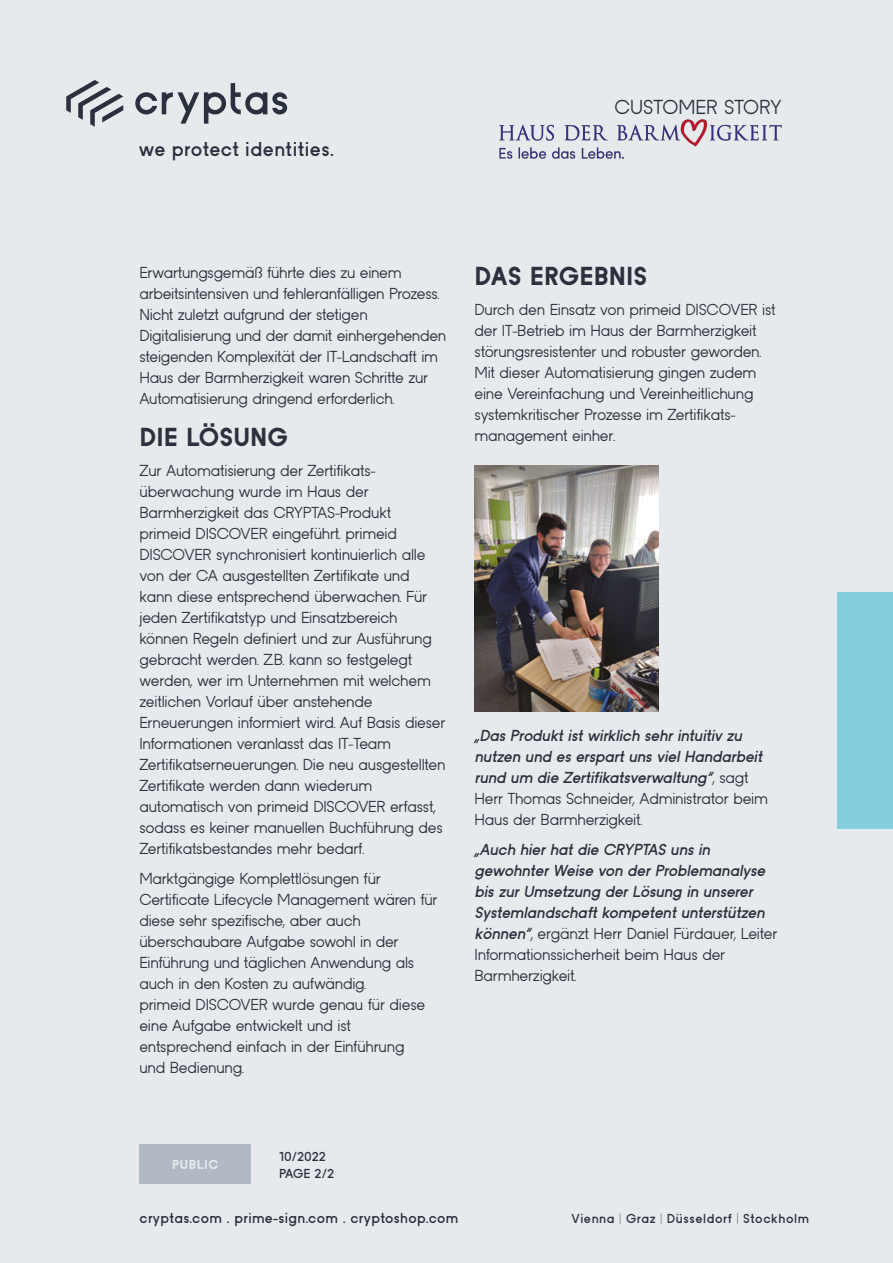
<style>
.page{position:relative;width:893px;height:1263px;background:#e7eaed}
.page>*{position:absolute;margin:0;border:0;box-sizing:border-box;transform-origin:0 0}
.t1{font:900 27px "Cryptas";color:#2c313d}
.t2{font:21px "Cryptas";color:#2b303e}
.t3{font:700 20.85px "Cryptas";letter-spacing:.02em;color:#2b303e}
.t4{font:16.5px/21px "Cryptas";letter-spacing:-.015em;color:#2c313d}
.t5{font:italic 700 16.5px/21px "Cryptas";letter-spacing:-.015em;color:#2c313d}
.t6{font:700 15px "Cryptas";letter-spacing:.02em;color:#2b303e}
.t7{font:700 13.5px "Cryptas";letter-spacing:.04em;color:#2b303e}
.t8{font:700 13.5px/16.5px "Cryptas";color:#2b303e}
.t9{font:900 13.5px "Cryptas";letter-spacing:.04em;color:#e7eaed}
.s1{font-weight:400;font-style:normal}
.s2{font-weight:300}
</style>
<div class="page">
<div style="left:139px;top:1144px;width:112px;height:40px;background:#b0b9c4"></div>
<div style="left:837px;top:592px;width:56px;height:237px;background:#85cedf"></div>
<svg style="left:135px;top:83px;width:153px;height:41px"></svg>
<svg style="left:66px;top:80px;width:57px;height:47px"></svg>
<img style="left:475px;top:466px;width:183px;height:245px">
<img style="left:500px;top:120px;width:282px;height:38px">
<p class="t3" style="left:139px;top:140px;width:196px">we protect identities.</p>
<p class="t2" style="left:615px;top:98px;width:169px">CUSTOMER STORY</p>
<p class="t4" style="left:139px;top:263px;width:308px">Erwartungsgemäß führte dies zu einem arbeitsintensiven und fehleranfälligen Prozess.<br>Nicht zuletzt aufgrund der stetigen Digitalisierung und der damit einhergehenden steigenden Komplexität der IT-Landschaft im Haus der Barmherzigkeit waren Schritte zur Automatisierung dringend erforderlich.</p>
<h1 class="t1" style="left:139px;top:426px;width:150px">DIE LÖSUNG</h1>
<p class="t4" style="left:139px;top:461px;width:308px">Zur Automatisierung der Zertifikats&shy;überwachung wurde im Haus der Barmherzigkeit das CRYPTAS-Produkt primeid DISCOVER eingeführt. primeid DISCOVER synchronisiert kontinuierlich alle von der CA ausgestellten Zertifikate und kann diese entsprechend überwachen. Für jeden Zertifikatstyp und Einsatzbereich können Regeln definiert und zur Ausführung gebracht werden. Z.B. kann so festgelegt werden, wer im Unternehmen mit welchem zeitlichen Vorlauf über anstehende Erneuerungen informiert wird. Auf Basis dieser Informationen veranlasst das IT-Team Zertifikatserneuerungen. Die neu ausgestellten Zertifikate werden dann wiederum automatisch von primeid DISCOVER erfasst, sodass es keiner manuellen Buchführung des Zertifikatsbestandes mehr bedarf.</p>
<p class="t4" style="left:139px;top:869px;width:300px">Marktgängige Komplettlösungen für Certificate Lifecycle Management wären für diese sehr spezifische, aber auch überschaubare Aufgabe sowohl in der Einführung und täglichen Anwendung als auch in den Kosten zu aufwändig.<br>primeid DISCOVER wurde genau für diese eine Aufgabe entwickelt und ist entsprechend einfach in der Einführung<br>und Bedienung.</p>
<h1 class="t1" style="left:475px;top:265px;width:174px">DAS ERGEBNIS</h1>
<p class="t4" style="left:475px;top:300px;width:303px">Durch den Einsatz von primeid DISCOVER ist der IT-Betrieb im Haus der Barmherzigkeit störungsresistenter und robuster geworden.<br>Mit dieser Automatisierung gingen zudem eine Vereinfachung und Vereinheitlichung systemkritischer Prozesse im Zertifikats&shy;management einher.</p>
<p class="t5" style="left:475px;top:726px;width:295px">„Das Produkt ist wirklich sehr intuitiv zu nutzen und es erspart uns viel Handarbeit rund um die Zertifikatsverwaltung“<span class="s1">, sagt Herr Thomas Schneider, Administrator beim Haus der Barmherzigkeit.</span></p>
<p class="t5" style="left:475px;top:840px;width:304px">„Auch hier hat die CRYPTAS uns in gewohnter Weise von der Problemanalyse bis zur Umsetzung der Lösung in unserer Systemlandschaft kompetent unterstützen können“<span class="s1">, ergänzt Herr Daniel Fürdauer, Leiter Informationssicherheit beim Haus der Barmherzigkeit.</span></p>
<p class="t9" style="left:172px;top:1159px;width:48px">PUBLIC</p>
<p class="t8" style="left:279px;top:1149px;width:57px">10/2022<br>PAGE 2/2</p>
<p class="t6" style="left:139px;top:1212px;width:320px">cryptas.com . prime-sign.com . cryptoshop.com</p>
<p class="t7" style="left:571px;top:1213px;width:239px">Vienna <span class="s2">|</span> Graz <span class="s2">|</span> Düsseldorf <span class="s2">|</span> Stockholm</p>
</div>
